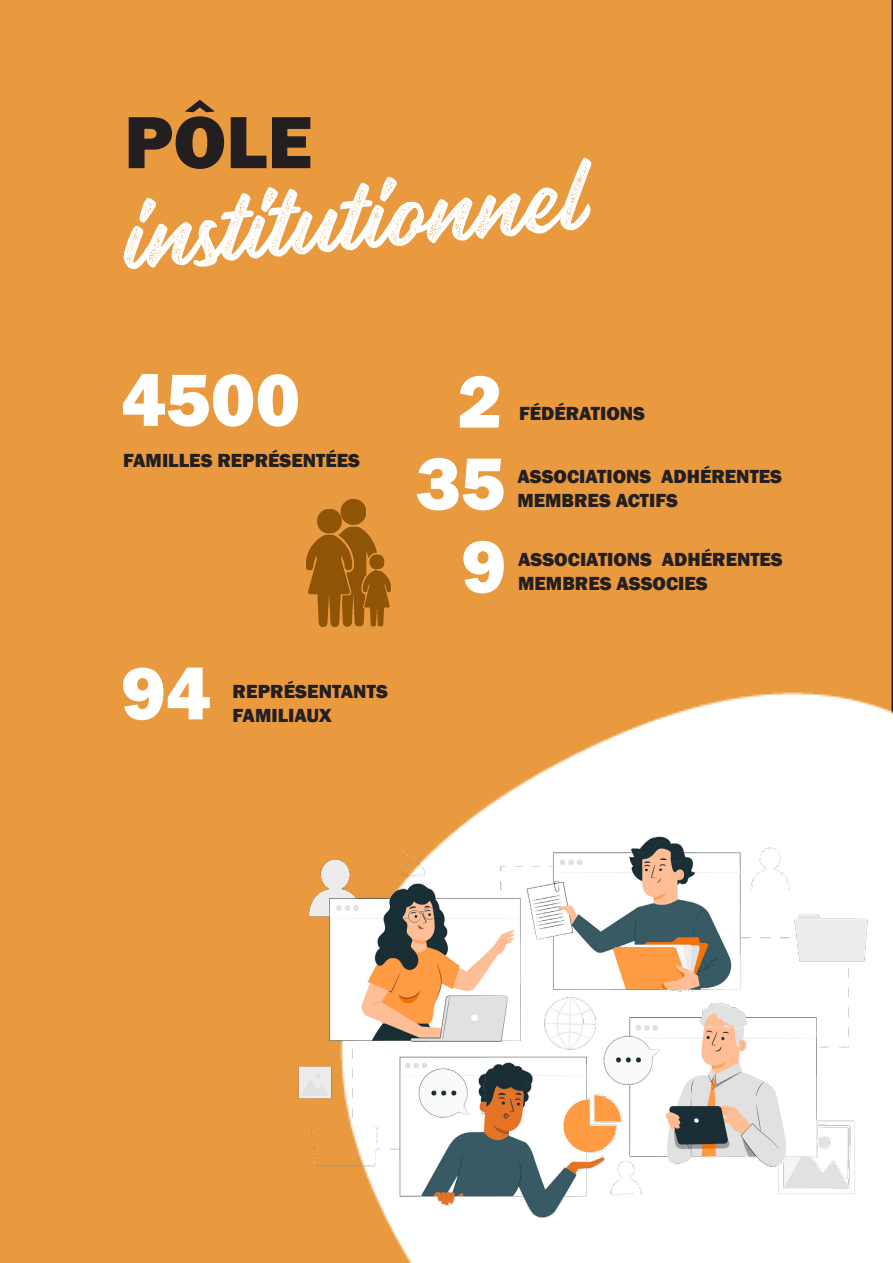
<style>
.page{position:relative;width:893px;height:1263px;background:#e9993e}
.page>*{position:absolute;margin:0;border:0;box-sizing:border-box;transform-origin:0 0}
.t1{font:82.5px "Rupture Stamp";color:#fff}
.t2{font:800 76.5px "Franklin Gothic";color:#fff}
.t3{font:800 76.5px "Franklin Gothic";color:#231f20}
.t4{font:800 19.5px/23.4px "Franklin Gothic";color:#231f20}
</style>
<div class="page">
<img style="left:297px;top:676px;width:596px;height:587px">
<img style="left:276px;top:818px;width:614px;height:409px">
<img style="left:285px;top:500px;width:127px;height:126px">
<p class="t3" style="left:124px;top:93px;width:189px">PÔLE</p>
<p class="t1" style="left:121px;top:173px;width:464px;rotate:-5deg">institutionnel</p>
<p class="t2" style="left:121px;top:351px;width:181px">4500</p>
<p class="t2" style="left:458px;top:352px;width:46px">2</p>
<p class="t4" style="left:519px;top:401px;width:127px">FÉDÉRATIONS</p>
<p class="t4" style="left:123px;top:448px;width:238px">FAMILLES REPRÉSENTÉES</p>
<p class="t2" style="left:416px;top:434px;width:91px">35</p>
<p class="t4" style="left:517px;top:465px;width:266px">ASSOCIATIONS ADHÉRENTES</p>
<p class="t4" style="left:517px;top:488px;width:162px">MEMBRES ACTIFS</p>
<p class="t2" style="left:461px;top:517px;width:46px">9</p>
<p class="t4" style="left:518px;top:548px;width:266px">ASSOCIATIONS ADHÉRENTES</p>
<p class="t4" style="left:518px;top:571px;width:191px">MEMBRES ASSOCIES</p>
<p class="t2" style="left:121px;top:644px;width:91px">94</p>
<p class="t4" style="left:233px;top:680px;width:157px">REPRÉSENTANTS<br>FAMILIAUX</p>
</div>
